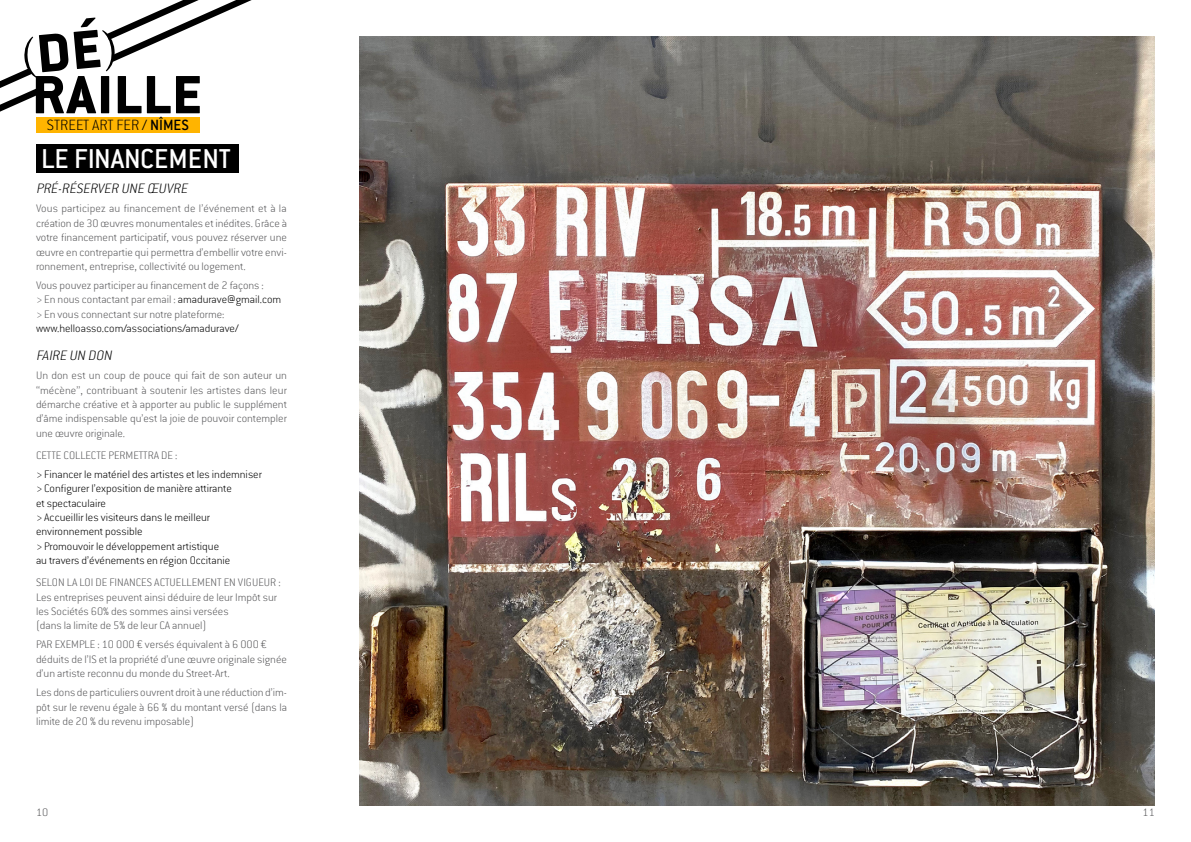
<style>
.page{position:relative;width:1191px;height:842px;background:#fff}
.page>*{position:absolute;margin:0;border:0;box-sizing:border-box;transform-origin:0 0}
.t1{font:800 59.2px "Conduit ITC";letter-spacing:.02em;color:#000}
.t2{font:47.6px "Adobe Garamond Pro";color:#000}
.t3{font:500 30px "Conduit ITC";color:#fff}
.t4{font:200 16.3px "Conduit ITC";color:#000}
.t5{font:italic 200 15px "Conduit ITC";letter-spacing:.02em;color:#000}
.t6{font:200 12px/14.4px "Conduit ITC";color:#58585a;text-align:justify}
.t7{font:200 12px "Conduit ITC";color:#000}
.s1{font-family:"Conduit ITC";font-weight:800;font-size:59.2px}
.s2{font-weight:500}
.s3{color:#000}
</style>
<div class="page">
<div style="left:36px;top:145px;width:202px;height:28px;background:#000"></div>
<div style="left:36px;top:117px;width:164px;height:16px;background:#ffb400"></div>
<svg style="left:0;top:68px;width:40px;height:44px"></svg>
<svg style="left:106px;top:0;width:146px;height:62px"></svg>
<img style="left:359px;top:36px;width:796px;height:770px">
<p class="t2" style="left:18px;top:30px;width:99px;rotate:-5deg">(<span class="s1">DÉ</span>)</p>
<p class="t1" style="left:32px;top:59px;width:171px">RAILLE</p>
<p class="t4" style="left:47px;top:115px;width:126px">street art fer / <span class="s2">NÎMES</span></p>
<p class="t3" style="left:41px;top:140px;width:48px">LE FINANCEMENT</p>
<p class="t5" style="left:36px;top:180px;width:156px">PRÉ-RÉSERVER U NE ŒUVRE</p>
<p class="t6" style="left:36px;top:201px;width:252px">Vous participez au financement de l’événement et à la création de 30 œuvres monumentales et inédites. Grâce à votre financement participatif, vous pouvez réserver une œuvre en contrepartie qui permettra d’embellir votre envi&shy;ronnement, entreprise, collectivité ou logement.</p>
<p class="t6" style="left:36px;top:278px;width:229px">Vous pouvez participer au financement de 2 façons :</p>
<p class="t6" style="left:36px;top:292px;width:247px">&gt; En nous contactant par email : <span class="s3">amadurave@gmail.com</span></p>
<p class="t6" style="left:36px;top:307px;width:190px">&gt; En vous connectant sur notre plateforme:</p>
<p class="t7" style="left:36px;top:321px;width:204px">www.helloasso.com/associations/amadurave/</p>
<p class="t5" style="left:36px;top:346px;width:80px">FAIRE UN DON</p>
<p class="t6" style="left:36px;top:368px;width:252px">Un don est un coup de pouce qui fait de son auteur un ‘‘mécène’’, contribuant à soutenir les artistes dans leur démarche créative et à apporter au public le supplément d’âme indispensable qu’est la joie de pouvoir contempler une œuvre originale.</p>
<p class="t6" style="left:36px;top:448px;width:143px">Cette collecte permettra de :</p>
<p class="t7" style="left:36px;top:467px;width:227px">&gt; Financer le matériel des artistes et les indemniser</p>
<p class="t7" style="left:36px;top:481px;width:197px">&gt; Configurer l’exposition de manière attirante</p>
<p class="t7" style="left:36px;top:496px;width:72px">et spectaculaire</p>
<p class="t7" style="left:36px;top:510px;width:176px">&gt; Accueillir les visiteurs dans le meilleur</p>
<p class="t7" style="left:36px;top:524px;width:108px">environnement possible</p>
<p class="t7" style="left:36px;top:539px;width:185px">&gt; Promouvoir le développement artistique</p>
<p class="t7" style="left:36px;top:553px;width:196px">au travers d’événements en région Occitanie</p>
<p class="t6" style="left:36px;top:575px;width:246px">Selon la loi de finances actuellement en vigu eu r :</p>
<p class="t6" style="left:36px;top:589px;width:242px">Les entreprises peuvent ainsi déduire de leur I mpôt sur</p>
<p class="t6" style="left:36px;top:604px;width:194px">les Sociétés 60% des sommes ainsi versées</p>
<p class="t6" style="left:36px;top:616px;width:233px;line-height:19px">(dans la limite de 5% de leur CA annuel)<br>Par exemple : 10 000 € versés équivalent à 6 000 €</p>
<p class="t6" style="left:36px;top:652px;width:252px">déduits de l’IS et la propriété d’une œuvre originale signée d’un artiste reconnu du monde du Street-Art.</p>
<p class="t6" style="left:36px;top:685px;width:252px">Les dons de particuliers ouvrent droit à une réduction d’im&shy;pôt sur le revenu égale à 66 % du montant versé (dans la limite de 20 % du revenu imposable)</p>
<p class="t6" style="left:36px;top:805px;width:14px">10</p>
<p class="t6" style="left:1142px;top:805px;width:14px">11</p>
</div>
